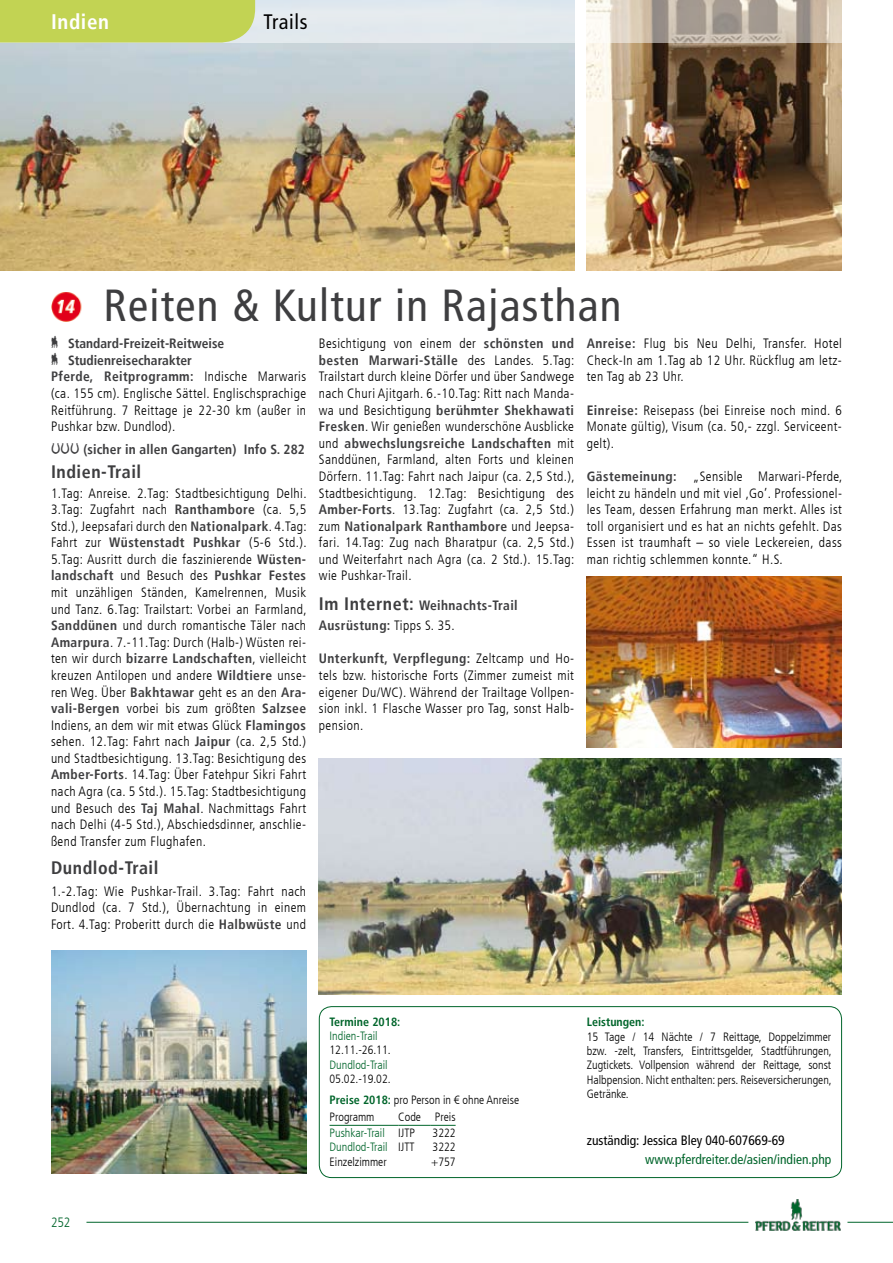
<style>
.page{position:relative;width:893px;height:1263px;background:#fff}
.page>*{position:absolute;margin:0;border:0;box-sizing:border-box;transform-origin:0 0}
.t1{font:condensed 45px "Frutiger LT";letter-spacing:.03em;color:#3e3e40}
.t2{font:700 condensed 21px "Frutiger LT";letter-spacing:.03em;color:#fff}
.t3{font:condensed 21px "Frutiger LT";letter-spacing:.03em;color:#000}
.t4{font:700 condensed 18px "Frutiger LT";letter-spacing:.03em;color:#3e3e40}
.t5{font:300 condensed 13.5px/16.6px "Frutiger LT";letter-spacing:.03em;color:#000;text-align:justify}
.t6{font:700 condensed 13.5px/20.5px "Frutiger LT";letter-spacing:.03em;color:#3e3e40}
.t7{font:700 condensed 13.5px "Frutiger LT";letter-spacing:.01em;color:#3e3e40}
.t8{font:condensed 13.5px "Frutiger LT";color:#00652b}
.t9{font:condensed 13.5px "Frutiger LT";color:#000}
.t10{font:300 condensed 13.5px "Frutiger LT";color:#00652b}
.t11{font:300 condensed 12px/14.4px "Frutiger LT";color:#000}
.t12{font:300 condensed 12px "Frutiger LT";color:#00652b}
.t13{font:700 condensed 12px "Frutiger LT";color:#00652b}
.s1{font-weight:700;color:#3e3e40}
.s2{font-size:18px}
.s3{font-weight:300;color:#000}
.s4{font-weight:700;color:#00652b}
.s5{color:#00652b}
.s6{color:#000}
</style>
<div class="page">
<img style="left:51px;top:292px;width:31px;height:29px">
<div style="left:319px;top:1006px;width:523px;height:172px;border:1px solid #00652b;border-radius:12px"></div>
<hr style="left:330px;top:1125px;width:68px;height:1px;background:#00652b">
<hr style="left:398px;top:1125px;width:33px;height:1px;background:#00652b">
<svg style="left:431px;top:1125px;width:25px;height:1px"></svg>
<img style="left:0;top:43px;width:574px;height:227px">
<img style="left:319px;top:758px;width:523px;height:237px">
<img style="left:51px;top:951px;width:255px;height:223px">
<img style="left:587px;top:576px;width:255px;height:171px">
<img style="left:587px;top:43px;width:255px;height:227px">
<svg style="left:255px;top:0;width:587px;height:43px;background:#d5d4d1"></svg>
<img style="left:755px;top:1199px;width:85px;height:32px">
<hr style="left:847px;top:1222px;width:46px;height:1px;background:#00652b">
<hr style="left:86px;top:1222px;width:662px;height:1px;background:#00652b">
<div style="left:0;top:0;width:255px;height:43px;background:#c2d353"></div>
<h2 class="t2" style="left:51px;top:9px;width:60px">Indien</h2>
<h2 class="t3" style="left:264px;top:9px;width:45px">Trails</h2>
<h1 class="t1" style="left:103px;top:279px;width:520px">Reiten &amp; Kultur in Rajasthan</h1>
<p class="t5" style="left:319px;top:335px;width:257px">Besichtigung von einem der <span class="s1">schönsten und besten Marwari-Ställe</span> des Landes. 5.Tag:<br>Trailstart durch kleine Dörfer und über Sandwege nach Churi Ajitgarh. 6.-10.Tag: Ritt nach Manda&shy;wa und Besichtigung <span class="s1">berühmter Shekhawati Fresken</span>. Wir genießen wunderschöne Ausblicke und <span class="s1">abwechslungsreiche Landschaften</span> mit Sanddünen, Farmland, alten Forts und kleinen Dörfern. 11.Tag: Fahrt nach Jaipur (ca. 2,5 Std.), Stadtbesichtigung. 12.Tag: Besichtigung des <span class="s1">Amber-Forts</span>. 13.Tag: Zugfahrt (ca. 2,5 Std.) zum <span class="s1">Nationalpark Ranthambore</span> und Jeepsa&shy;fari. 14.Tag: Zug nach Bharatpur (ca. 2,5 Std.) und Weiterfahrt nach Agra (ca. 2 Std.). 15.Tag: wie Pushkar-Trail.</p>
<p class="t6" style="left:319px;top:595px;width:200px"><span class="s2">Im Internet:</span> Weihnachts-Trail<br>Ausrüstung: <span class="s3">Tipps S. 35.</span></p>
<p class="t5" style="left:319px;top:651px;width:257px"><span class="s1">Unterkunft, Verpflegung:</span> Zeltcamp und Ho&shy;tels bzw. historische Forts (Zimmer zumeist mit eigener Du/WC). Während der Trailtage Vollpen&shy;sion inkl. 1 Flasche Wasser pro Tag, sonst Halb&shy;pension.</p>
<p class="t5" style="left:51px;top:336px;width:257px;text-align:left"><span class="s1">‡ Standard-Freizeit-Reitweise<br>‡ Studienreisecharakter<br>Pferde, Reitprogramm:</span> Indische Marwaris (ca. 155 cm). Englische Sättel. Englischsprachige Reitführung. 7 Reittage je 22-30 km (außer in Pushkar bzw. Dundlod).</p>
<p class="t7" style="left:51px;top:441px;width:255px">††† (sicher in allen Gangarten) Info S. 282</p>
<h3 class="t4" style="left:51px;top:461px;width:92px">Indien-Trail</h3>
<p class="t5" style="left:51px;top:485px;width:257px">1.Tag: Anreise. 2.Tag: Stadtbesichtigung Delhi.<br>3.Tag: Zugfahrt nach <span class="s1">Ranthambore</span> (ca. 5,5<br>Std.), Jeepsafari durch den <span class="s1">Nationalpark</span>. 4.Tag:<br>Fahrt zur <span class="s1">Wüstenstadt Pushkar</span> (5-6 Std.).<br>5.Tag: Ausritt durch die faszinierende <span class="s1">Wüsten&shy;landschaft</span> und Besuch des <span class="s1">Pushkar Festes </span>mit unzähligen Ständen, Kamelrennen, Musik und Tanz. 6.Tag: Trailstart: Vorbei an Farmland, <span class="s1">Sanddünen</span> und durch romantische Täler nach <span class="s1">Amarpura</span>. 7.-11.Tag: Durch (Halb-) Wüsten rei&shy;ten wir durch <span class="s1">bizarre Landschaften</span>, vielleicht kreuzen Antilopen und andere <span class="s1">Wildtiere</span> unse&shy;ren Weg. Über <span class="s1">Bakhtawar</span> geht es an den <span class="s1">Ara&shy;vali-Bergen</span> vorbei bis zum größten <span class="s1">Salzsee </span>Indiens, an dem wir mit etwas Glück <span class="s1">Flamingos </span>sehen. 12.Tag: Fahrt nach <span class="s1">Jaipur</span> (ca. 2,5 Std.) und Stadtbesichtigung. 13.Tag: Besichtigung des <span class="s1">Amber-Forts</span>. 14.Tag: Über Fatehpur Sikri Fahrt nach Agra (ca. 5 Std.). 15.Tag: Stadtbesichtigung und Besuch des <span class="s1">Taj Mahal</span>. Nachmittags Fahrt nach Delhi (4-5 Std.), Abschiedsdinner, anschlie&shy;ßend Transfer zum Flughafen.</p>
<h3 class="t4" style="left:51px;top:857px;width:109px">Dundlod-Trail</h3>
<p class="t5" style="left:51px;top:883px;width:257px">1.-2.Tag: Wie Pushkar-Trail. 3.Tag: Fahrt nach Dundlod (ca. 7 Std.), Übernachtung in einem Fort. 4.Tag: Proberitt durch die <span class="s1">Halbwüste</span> und</p>
<p class="t5" style="left:587px;top:335px;width:257px"><span class="s1">Anreise:</span> Flug bis Neu Delhi, Transfer. Hotel Check-In am 1.Tag ab 12 Uhr. Rückflug am letz&shy;ten Tag ab 23 Uhr.</p>
<p class="t5" style="left:587px;top:402px;width:257px"><span class="s1">Einreise:</span> Reisepass (bei Einreise noch mind. 6<br>Monate gültig), Visum (ca. 50,- zzgl. Serviceent&shy;gelt).</p>
<p class="t5" style="left:587px;top:468px;width:257px"><span class="s1">Gästemeinung:</span> „Sensible Marwari-Pferde, leicht zu händeln und mit viel ‚Go’. Professionel&shy;les Team, dessen Erfahrung man merkt. Alles ist toll organisiert und es hat an nichts gefehlt. Das Essen ist traumhaft – so viele Leckereien, dass man richtig schlemmen konnte.“ H.S.</p>
<p class="t10" style="left:51px;top:1214px;width:21px">252</p>
<p class="t13" style="left:330px;top:1014px;width:72px">Termine 2018:</p>
<p class="t12" style="left:330px;top:1029px;width:50px">Indien-Trail</p>
<p class="t11" style="left:330px;top:1043px;width:63px">12.11.-26.11.</p>
<p class="t12" style="left:330px;top:1058px;width:60px">Dundlod-Trail</p>
<p class="t11" style="left:330px;top:1072px;width:63px">05.02.-19.02.</p>
<p class="t11" style="left:330px;top:1110px;width:46px">Programm</p>
<p class="t11" style="left:330px;top:1093px;width:191px"><span class="s4">Preise 2018:</span> pro Person in € ohne Anreise</p>
<p class="t11" style="left:330px;top:1109px;width:128px;line-height:16.2px;text-indent:69px">Code Preis<br><span class="s5">Pushkar-Trail</span> IJTP</p>
<p class="t11" style="left:433px;top:1126px;width:25px">3222</p>
<p class="t12" style="left:330px;top:1140px;width:87px">Dundlod-Trail <span class="s6">IJTT</span></p>
<p class="t11" style="left:433px;top:1140px;width:25px">3222</p>
<p class="t11" style="left:330px;top:1154px;width:59px">Einzelzimmer</p>
<p class="t11" style="left:431px;top:1154px;width:26px">+757</p>
<p class="t13" style="left:587px;top:1015px;width:59px">Leistungen:</p>
<p class="t11" style="left:587px;top:1029px;width:246px;text-align:justify">15 Tage / 14 Nächte / 7 Reittage, Doppelzimmer bzw. -zelt, Transfers, Eintrittsgelder, Stadtführungen, Zugtickets. Vollpension während der Reittage, sonst Halbpension. Nicht enthalten: pers. Reiseversicherungen, Getränke.</p>
<p class="t9" style="left:587px;top:1133px;width:199px">zuständig: Jessica Bley 040-607669-69</p>
<p class="t8" style="left:645px;top:1152px;width:188px">www.pferdreiter.de/asien/indien.php</p>
</div>
